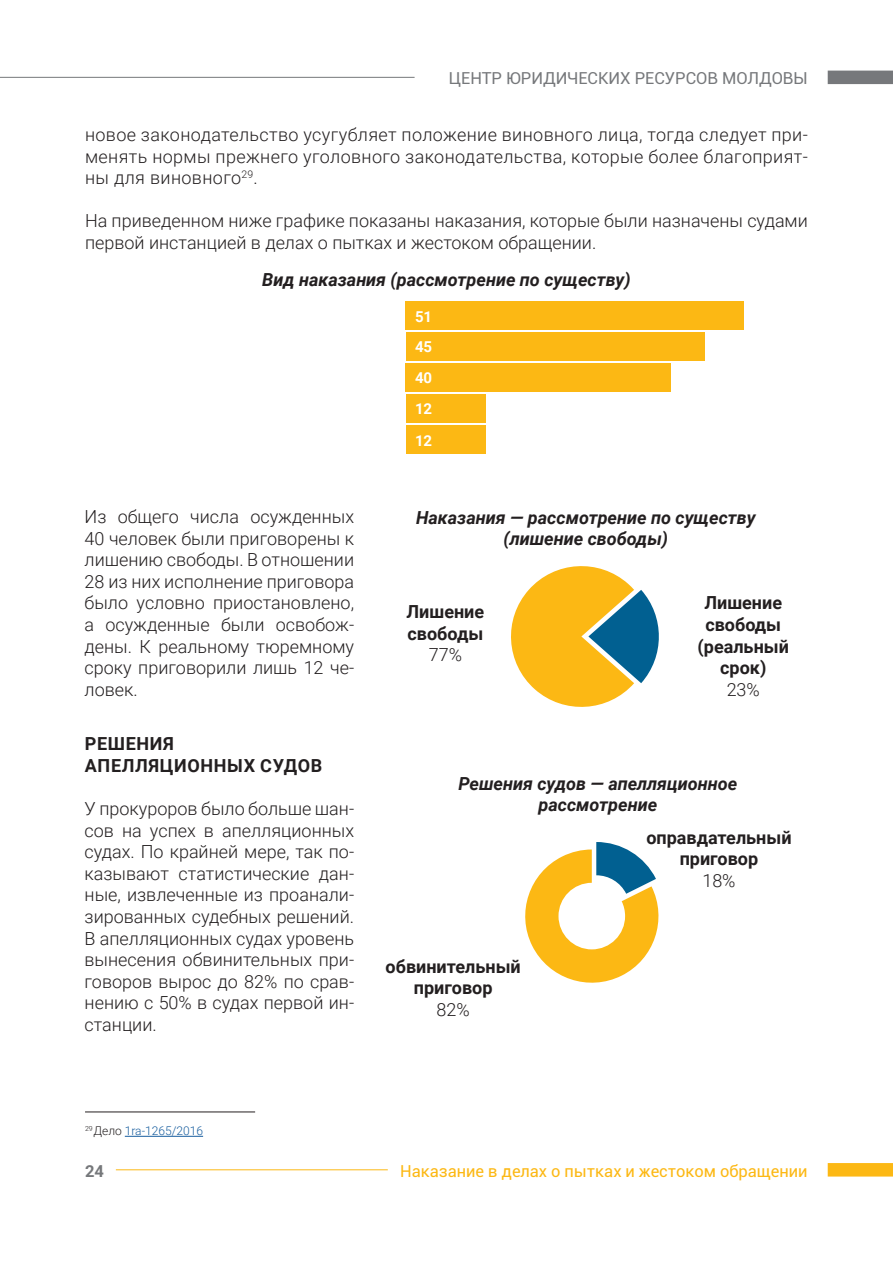
<style>
.page{position:relative;width:893px;height:1263px;background:#fff}
.page>*{position:absolute;margin:0;border:0;box-sizing:border-box;transform-origin:0 0}
.t1{font:300 18px/21.6px "Roboto";color:#231f20;text-align:justify}
.Titlu_tabel_grafic{font:italic 700 18px/21.6px "Roboto";color:#231f20;text-align:center}
.Intertitlu{font:700 18px/21.6px "Roboto";color:#231f20;text-align:center}
.Intertitlu-2{font:700 18px/21.6px "Roboto";letter-spacing:.035em;color:#231f20}
.t2{font:16.5px "Roboto";color:#fcb814}
.t3{font:16.5px "Roboto";color:#76787b}
.t4{font:700 16.5px "Roboto";color:#76787b}
.tabel{font:700 15px "Roboto";color:#fff}
.footnote{font:300 12px "Roboto";color:#175d9e}
.s1{color:#231f20}
</style>
<div class="page">
<div style="left:828px;top:1163px;width:65px;height:13px;background:#fcb814"></div>
<hr style="left:116px;top:1169px;width:272px;height:1px;background:#fcb814">
<div style="left:828px;top:71px;width:65px;height:13px;background:#76787b"></div>
<hr style="left:0;top:77px;width:415px;height:1px;background:#76787b">
<hr style="left:125px;top:1136px;width:78px;height:1px;background:#175d9e">
<hr style="left:85px;top:1112px;width:170px;height:1px;background:#231f20">
<div style="left:406px;top:301px;width:338px;height:29px;background:#fcb814"></div>
<div style="left:406px;top:332px;width:298px;height:29px;background:#fcb814"></div>
<div style="left:406px;top:363px;width:265px;height:29px;background:#fcb814"></div>
<div style="left:406px;top:394px;width:79px;height:29px;background:#fcb814"></div>
<div style="left:406px;top:425px;width:79px;height:29px;background:#fcb814"></div>
<svg style="left:511px;top:566px;width:148px;height:141px"></svg>
<svg style="left:525px;top:842px;width:134px;height:141px"></svg>
<p class="t3" style="left:449px;top:67px;width:360px">ЦЕНТР ЮРИДИЧЕСКИХ РЕСУРСОВ МОЛДОВЫ</p>
<p class="t1" style="left:85px;top:123px;width:724px">новое законодательство усугубляет положение виновного лица, тогда следует при&shy;менять нормы прежнего уголовного законодательства, которые более благоприят&shy;ны для виновного<sup>29</sup>.</p>
<p class="t1" style="left:85px;top:210px;width:724px">На приведенном ниже графике показаны наказания, которые были назначены судами первой инстанцией в делах о пытках и жестоком обращении.</p>
<p class="Titlu_tabel_grafic" style="left:262px;top:268px;width:370px">Вид наказания (рассмотрение по существу)</p>
<p class="t1" style="left:85px;top:505px;width:271px">Из общего числа осужденных 40 человек были приговорены к лишению свободы. В отношении 28 из них исполнение приговора было условно приостановлено, а осужденные были освобож&shy;дены. К реальному тюремному сроку приговорили лишь 12 че&shy;ловек.</p>
<p class="Intertitlu-2" style="left:85px;top:732px;width:239px">РЕШЕНИЯ<br>АПЕЛЛЯЦИОННЫХ СУДОВ</p>
<p class="t1" style="left:85px;top:797px;width:271px">У прокуроров было больше шан&shy;сов на успех в апелляционных судах. По крайней мере, так по&shy;казывают статистические дан&shy;ные, извлеченные из проанали&shy;зированных судебных решений.<br>В апелляционных судах уровень вынесения обвинительных при&shy;говоров вырос до 82% по срав&shy;нению с 50% в судах первой ин&shy;станции.</p>
<p class="tabel" style="left:415px;top:306px;width:19px">51</p>
<p class="tabel" style="left:415px;top:337px;width:19px">45</p>
<p class="tabel" style="left:415px;top:368px;width:19px">40</p>
<p class="tabel" style="left:415px;top:399px;width:19px">12</p>
<p class="tabel" style="left:415px;top:430px;width:19px">12</p>
<p class="Titlu_tabel_grafic" style="left:416px;top:506px;width:341px">Наказания — рассмотрение по существу (лишение свободы)</p>
<p class="Intertitlu" style="left:407px;top:600px;width:79px">Лишение</p>
<p class="Intertitlu" style="left:407px;top:622px;width:77px">свободы</p>
<p class="t1" style="left:429px;top:643px;width:35px">77%</p>
<p class="Intertitlu" style="left:704px;top:591px;width:79px">Лишение</p>
<p class="Intertitlu" style="left:705px;top:613px;width:77px">свободы</p>
<p class="Intertitlu" style="left:698px;top:635px;width:93px">(реальный срок)</p>
<p class="t1" style="left:727px;top:678px;width:35px">23%</p>
<p class="Titlu_tabel_grafic" style="left:458px;top:772px;width:280px">Решения судов — апелляционное рассмотрение</p>
<p class="Intertitlu" style="left:386px;top:955px;width:137px">обвинительный приговор</p>
<p class="t1" style="left:437px;top:998px;width:35px">82%</p>
<p class="Intertitlu" style="left:646px;top:826px;width:147px">оправдательный приговор</p>
<p class="t1" style="left:702px;top:869px;width:35px">18%</p>
<p class="footnote" style="left:85px;top:1123px;width:120px"><sup>29</sup><span class="s1">Дело</span> 1ra-1265/2016</p>
<p class="t4" style="left:85px;top:1159px;width:20px">24</p>
<p class="t2" style="left:400px;top:1159px;width:409px">Наказание в делах о пытках и жестоком обращении</p>
</div>
